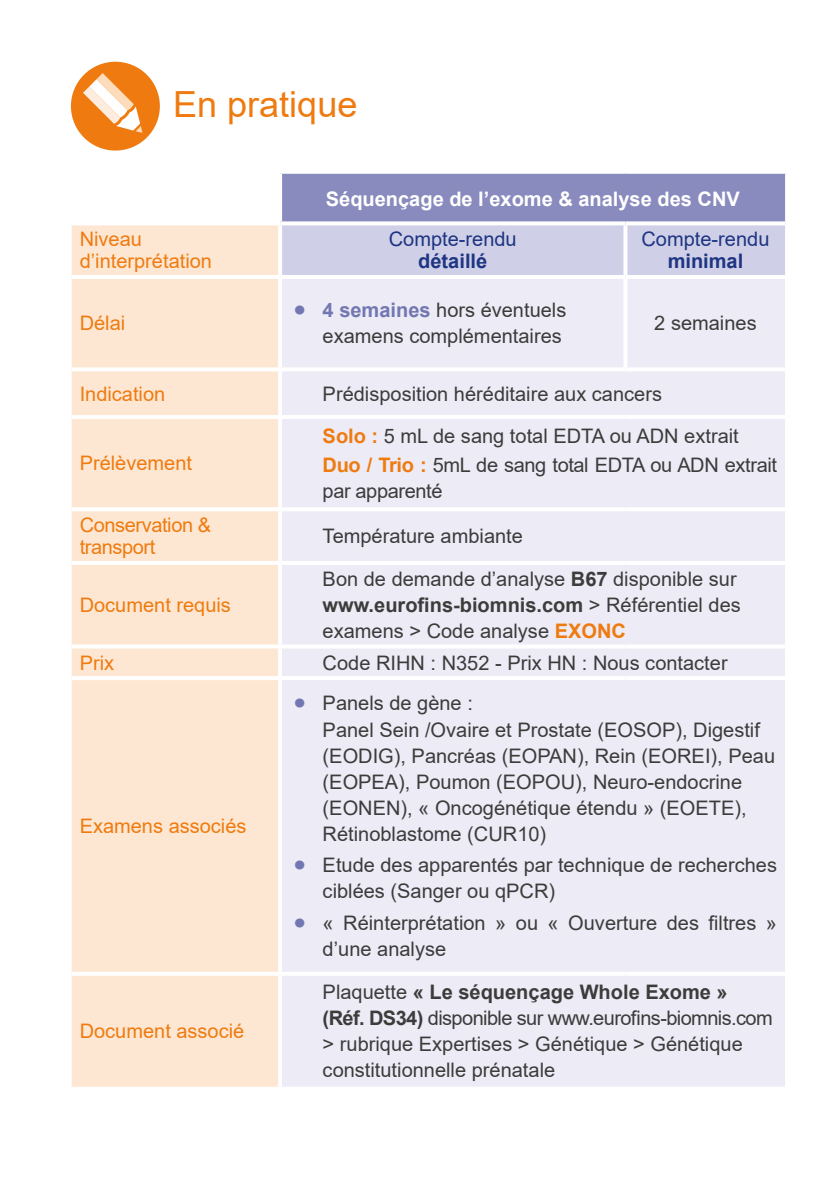
<style>
.page{position:relative;width:840px;height:1191px;background:#fff}
.page>*{position:absolute;margin:0;border:0;box-sizing:border-box;transform-origin:0 0}
.t1{font:36px "Arial";color:#ef7b10}
.t2{font:20px/26px "Arial";color:#3c3c3b}
.t3{font:20px/22px "Arial";color:#ef7b10}
.t4{font:20px/28.8px "Arial";letter-spacing:-.02em;color:#3c3c3b}
.t5{font:700 20px "Arial";color:#fff}
.t6{font:20px "Arial";color:#1e3582}
.t7{font:20px/22px "Arial";letter-spacing:-.02em;color:#ef7b10}
.t8{font:700 20px "Arial";color:#1e3582}
.s1{font-weight:700;font-size:32px;color:#7377b1}
.s2{font-weight:700;color:#7377b1}
.s3{font-weight:700;color:#ef7b10}
.s4{font-weight:700}
</style>
<div class="page">
<hr style="left:839px;top:0;width:1px;height:424px;background:#c8e6e3">
<div style="left:280px;top:173px;width:505px;height:50px;background:#898bbe"></div>
<div style="left:72px;top:225px;width:206px;height:861px;background:#fee7d2"></div>
<div style="left:282px;top:225px;width:502px;height:50px;background:#cfcfe7"></div>
<div style="left:282px;top:279px;width:502px;height:807px;background:#ecebf6"></div>
<hr style="left:280px;top:173px;width:345px;height:1px;background:#fff">
<hr style="left:625px;top:173px;width:160px;height:1px;background:#fff">
<hr style="left:784px;top:174px;width:1px;height:49px;background:#fff">
<hr style="left:278px;top:174px;width:4px;height:47px;background:#fff">
<svg style="left:280px;top:221px;width:345px;height:2px"></svg>
<svg style="left:625px;top:221px;width:159px;height:4px"></svg>
<svg style="left:623px;top:225px;width:4px;height:50px"></svg>
<hr style="left:623px;top:279px;width:4px;height:88px;background:#fff">
<hr style="left:72px;top:415px;width:208px;height:4px;background:#fff">
<hr style="left:280px;top:415px;width:345px;height:4px;background:#fff">
<hr style="left:625px;top:415px;width:159px;height:4px;background:#fff">
<svg style="left:72px;top:644px;width:208px;height:4px"></svg>
<hr style="left:280px;top:644px;width:345px;height:4px;background:#fff">
<hr style="left:625px;top:644px;width:159px;height:4px;background:#fff">
<hr style="left:72px;top:275px;width:208px;height:4px;background:#fff">
<svg style="left:72px;top:367px;width:208px;height:4px"></svg>
<hr style="left:280px;top:367px;width:345px;height:4px;background:#fff">
<hr style="left:625px;top:367px;width:159px;height:4px;background:#fff">
<svg style="left:72px;top:507px;width:207px;height:4px"></svg>
<hr style="left:280px;top:507px;width:345px;height:4px;background:#fff">
<hr style="left:625px;top:507px;width:159px;height:4px;background:#fff">
<hr style="left:72px;top:561px;width:208px;height:4px;background:#fff">
<hr style="left:280px;top:561px;width:345px;height:4px;background:#fff">
<hr style="left:625px;top:561px;width:159px;height:4px;background:#fff">
<hr style="left:72px;top:676px;width:208px;height:4px;background:#fff">
<hr style="left:280px;top:676px;width:345px;height:4px;background:#fff">
<hr style="left:625px;top:676px;width:159px;height:4px;background:#fff">
<svg style="left:72px;top:971px;width:207px;height:4px"></svg>
<svg style="left:282px;top:971px;width:343px;height:4px"></svg>
<svg style="left:625px;top:971px;width:159px;height:4px"></svg>
<div style="left:71px;top:62px;width:89px;height:89px;background:#ef7b10;border-radius:50%"></div>
<svg style="left:83px;top:73px;width:59px;height:60px"></svg>
<h1 class="t1" style="left:173px;top:79px;width:186px">En pratique</h1>
<p class="t5" style="left:325px;top:184px;width:415px">Séquençage de l’exome &amp; analyse des CNV</p>
<p class="t3" style="left:80px;top:228px;width:134px">Niveau d’interprétation</p>
<p class="t6" style="left:388px;top:226px;width:129px">Compte-rendu</p>
<p class="t8" style="left:418px;top:247px;width:70px">détaillé</p>
<p class="t3" style="left:80px;top:312px;width:47px">Délai</p>
<p class="t2" style="left:294px;top:297px;width:273px;text-align:right"><span class="s1">•</span> <span class="s2">4 semaines</span> hors éventuels examens complémentaires</p>
<p class="t6" style="left:641px;top:226px;width:129px">Compte-rendu</p>
<p class="t8" style="left:667px;top:247px;width:77px">minimal</p>
<p class="t2" style="left:654px;top:310px;width:104px">2 semaines</p>
<p class="t3" style="left:80px;top:382px;width:87px">Indication</p>
<p class="t2" style="left:322px;top:380px;width:341px">Prédisposition héréditaire aux cancers</p>
<p class="t3" style="left:80px;top:452px;width:114px">Prélèvement</p>
<p class="t4" style="left:322px;top:421px;width:455px"><span class="s3">Solo :</span> 5 mL de sang total EDTA ou ADN extrait<br><span class="s3">Duo / Trio :</span> 5mL de sang total EDTA ou ADN extrait</p>
<p class="t4" style="left:322px;top:476px;width:121px">par apparenté</p>
<p class="t7" style="left:80px;top:514px;width:133px">Conservation &amp; transport</p>
<p class="t2" style="left:322px;top:523px;width:202px">Température ambiante</p>
<p class="t3" style="left:80px;top:594px;width:153px">Document requis</p>
<p class="t2" style="left:322px;top:566px;width:419px">Bon de demande d’analyse <span class="s4">B67</span> disponible sur <span class="s4">www.eurofins-biomnis.com</span> &gt; Référentiel des examens &gt; Code analyse <span class="s3">EXONC</span></p>
<p class="t3" style="left:80px;top:651px;width:36px">Prix</p>
<p class="t2" style="left:322px;top:649px;width:406px">Code RIHN : N352 - Prix HN : Nous contacter</p>
<p class="t3" style="left:80px;top:815px;width:168px">Examens associés</p>
<p class="t3" style="left:80px;top:1019px;width:166px">Document associé</p>
<p class="t2" style="left:322px;top:690px;width:453px;text-indent:-28px"><span class="s1">•</span> Panels de gène :<br>Panel Sein /Ovaire et Prostate (EOSOP), Digestif (EODIG), Pancréas (EOPAN), Rein (EOREI), Peau (EOPEA), Poumon (EOPOU), Neuro-endocrine (EONEN), « Oncogénétique étendu » (EOETE), Rétinoblastome (CUR10)</p>
<p class="t2" style="left:322px;top:852px;width:455px;text-indent:-28px"><span class="s1">•</span> Etude des apparentés par technique de recherches ciblées (Sanger ou qPCR)</p>
<p class="t2" style="left:322px;top:909px;width:455px;text-indent:-28px"><span class="s1">•</span> « Réinterprétation » ou « Ouverture des filtres » d’une analyse</p>
<p class="t2" style="left:322px;top:978px;width:451px">Plaquette <span class="s4">« Le séquençage Whole Exome » (Réf. DS34)</span> disponible sur www.eurofins-biomnis.com &gt; rubrique Expertises &gt; Génétique &gt; Génétique constitutionnelle prénatale</p>
</div>
